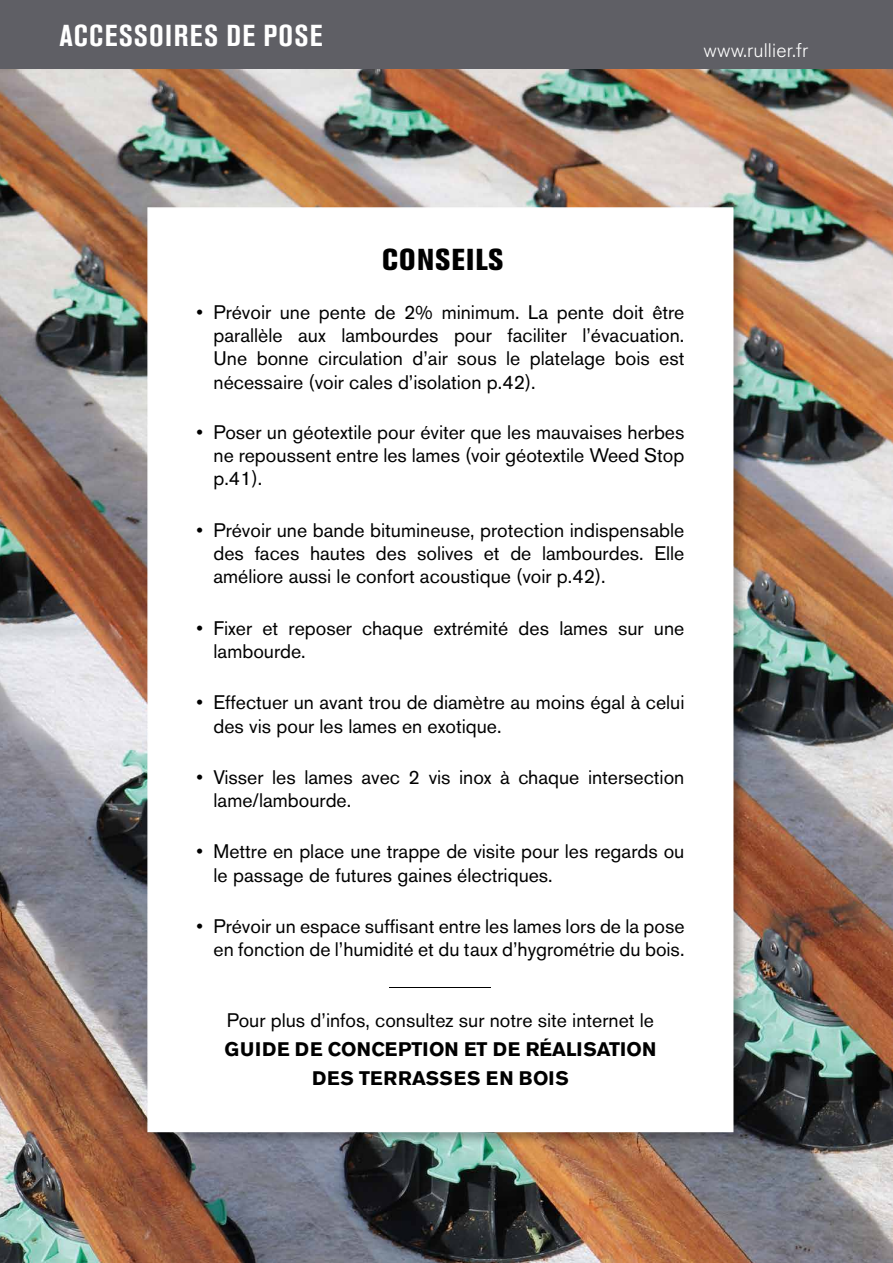
<style>
.page{position:relative;width:893px;height:1263px;background:#fff}
.page>*{position:absolute;margin:0;border:0;box-sizing:border-box;transform-origin:0 0}
.t1{font:700 condensed 30px "Akzidenz Grotesk BE";letter-spacing:.045em;color:#fff}
.t2{font:800 condensed 30px "Akzidenz Grotesk BE";letter-spacing:.04em;color:#000}
.t3{font:19.5px/23.4px "Akzidenz Grotesk BE";color:#000}
.t4{font:700 19.5px/29px "Akzidenz Grotesk BE";letter-spacing:.02em;color:#000;text-align:center}
.t5{font:19.5px/41.7px "Akzidenz Grotesk BE";color:#000;text-align:center;scale:10 1}
.t6{font:300 19.5px "Akzidenz Grotesk BE";letter-spacing:.01em;color:#fff}
</style>
<div class="page">
<div style="left:0;top:0;width:893px;height:70px;background:#5f5f65"></div>
<img style="left:0;top:70px;width:893px;height:1193px">
<div style="left:145px;top:205px;width:603px;height:941px;background:#000;opacity:.3"></div>
<div style="left:147px;top:207px;width:586px;height:925px;background:#fff;border:2px solid #fff"></div>
<h1 class="t1" style="left:60px;top:19px;width:265px">ACCESSOIRES DE POSE</h1>
<p class="t6" style="left:704px;top:39px;width:106px">www.rullier.fr</p>
<h1 class="t2" style="left:382px;top:242px;width:123px">CONSEILS</h1>
<p class="t3" style="left:214px;top:300px;width:472px;text-align:justify;text-indent:-17px">• Prévoir une pente de 2% minimum. La pente doit être parallèle aux lambourdes pour faciliter l’évacuation.<br>Une bonne circulation d’air sous le platelage bois est nécessaire (voir cales d’isolation p.42).</p>
<p class="t3" style="left:214px;top:420px;width:472px;text-align:justify;text-indent:-17px">• Poser un géotextile pour éviter que les mauvaises herbes ne repoussent entre les lames (voir géotextile Weed Stop p.41).</p>
<p class="t3" style="left:214px;top:518px;width:472px;text-align:justify;text-indent:-17px">• Prévoir une bande bitumineuse, protection indispensable des faces hautes des solives et de lambourdes. Elle améliore aussi le confort acoustique (voir p.42).</p>
<p class="t3" style="left:214px;top:616px;width:472px;text-indent:-17px">• Fixer et reposer chaque extrémité des lames sur une lambourde.</p>
<p class="t3" style="left:214px;top:691px;width:472px;text-indent:-17px">• Effectuer un avant trou de diamètre au moins égal à celui des vis pour les lames en exotique.</p>
<p class="t3" style="left:214px;top:765px;width:472px;text-indent:-17px">• Visser les lames avec 2 vis inox à chaque intersection lame/lambourde.</p>
<p class="t3" style="left:214px;top:840px;width:472px;text-indent:-17px">• Mettre en place une trappe de visite pour les regards ou le passage de futures gaines électriques.</p>
<p class="t3" style="left:196px;top:914px;width:489px;text-align:right">• Prévoir un espace suffisant entre les lames lors de la pose en fonction de l’humidité et du taux d’hygrométrie du bois.</p>
<p class="t5" style="left:227px;top:958px;width:44px">_<br>Pour plus d’infos, consultez sur notre site internet le</p>
<p class="t4" style="left:225px;top:1035px;width:433px">GUIDE DE CONCEPTION ET DE RÉALISATION<br>DES TERRASSES EN BOIS</p>
</div>
